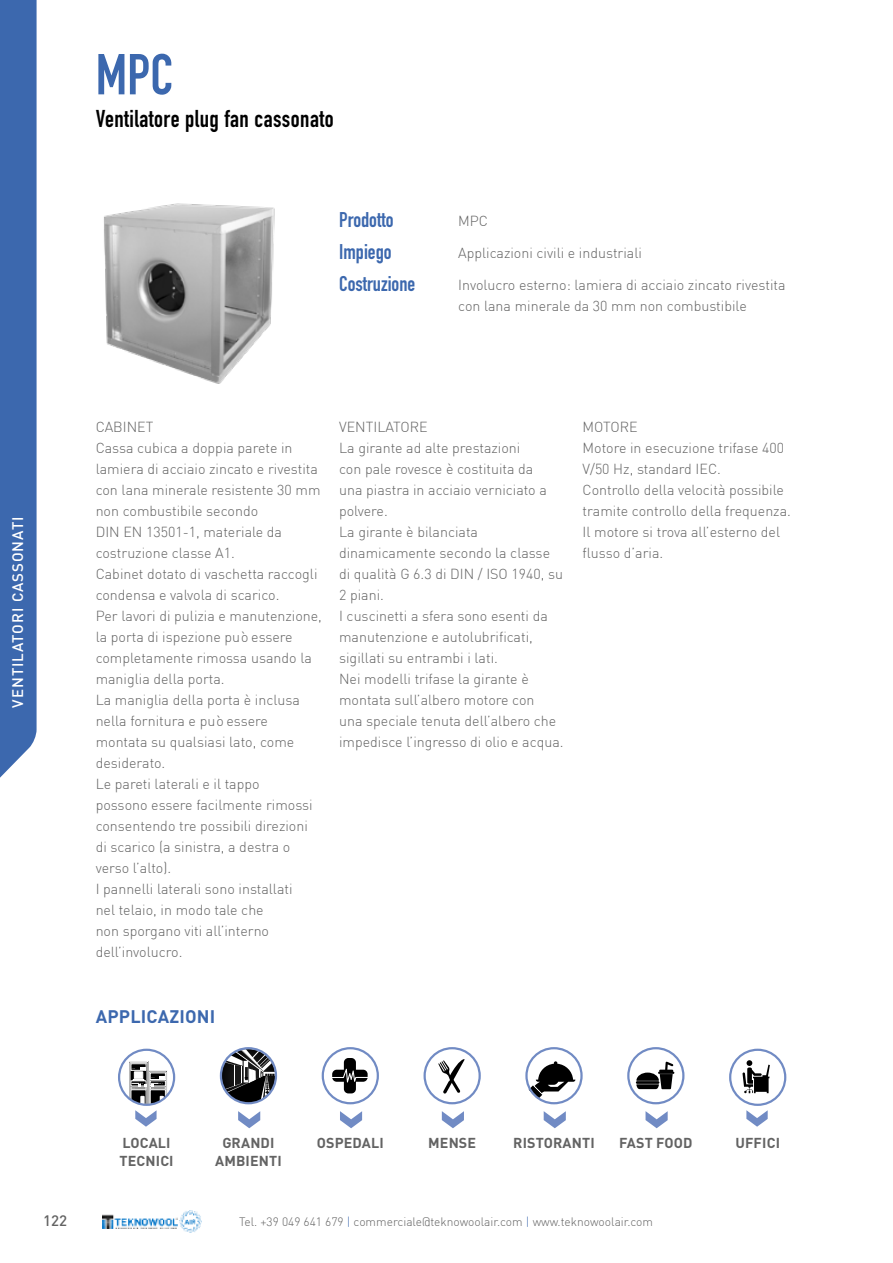
<style>
.page{position:relative;width:893px;height:1263px;background:#fff}
.page>*{position:absolute;margin:0;border:0;box-sizing:border-box;transform-origin:0 0}
.t1{font:700 56.7px "DIN Condensed";color:#3c68ae}
.t2{font:700 24px "DIN Condensed";letter-spacing:.02em;color:#000}
.t3{font:700 21px "DIN Condensed";color:#3c68ae}
.t4{font:700 18px "DIN Pro";letter-spacing:.01em;color:#3c68ae}
.t5{font:500 15px "DIN";letter-spacing:.065em;color:#fff}
.t6{font:500 15px "DIN Pro";color:#636363}
.t7{font:300 14.25px/21px "DIN";color:#636363}
.t8{font:700 14.25px/18px "DIN Pro";letter-spacing:.01em;color:#636363}
.t9{font:300 12px "DIN";color:#636363}
.s1{color:#3c68ae}
</style>
<div class="page">
<div style="left:0;top:0;width:37px;height:778px;background:#3c68ae"></div>
<svg style="left:103px;top:1211px;width:98px;height:22px"></svg>
<img style="left:103px;top:1230px;width:90px;height:3px">
<img style="left:104px;top:203px;width:171px;height:181px">
<div style="left:118px;top:1049px;width:57px;height:57px;border:2px solid #718bc4;border-radius:50%"></div>
<svg style="left:129px;top:1061px;width:39px;height:66px"></svg>
<svg style="left:221px;top:1049px;width:54px;height:54px"></svg>
<svg style="left:238px;top:1111px;width:22px;height:17px"></svg>
<div style="left:220px;top:1047px;width:57px;height:57px;border:2px solid #718bc4;border-radius:50%"></div>
<svg style="left:340px;top:1111px;width:22px;height:17px"></svg>
<div style="left:322px;top:1047px;width:57px;height:57px;border:2px solid #718bc4;border-radius:50%"></div>
<svg style="left:332px;top:1058px;width:36px;height:35px"></svg>
<svg style="left:442px;top:1111px;width:22px;height:17px"></svg>
<div style="left:423px;top:1047px;width:58px;height:57px;border:2px solid #718bc4;border-radius:50%"></div>
<svg style="left:438px;top:1059px;width:27px;height:35px"></svg>
<svg style="left:544px;top:1111px;width:22px;height:17px"></svg>
<svg style="left:529px;top:1061px;width:46px;height:38px"></svg>
<div style="left:525px;top:1047px;width:58px;height:57px;border:2px solid #718bc4;border-radius:50%"></div>
<svg style="left:645px;top:1111px;width:23px;height:17px"></svg>
<div style="left:627px;top:1047px;width:57px;height:57px;border:2px solid #718bc4;border-radius:50%"></div>
<svg style="left:636px;top:1062px;width:38px;height:27px"></svg>
<hr style="left:636px;top:1081px;width:23px;height:3px;background:#000">
<svg style="left:746px;top:1110px;width:22px;height:17px"></svg>
<div style="left:729px;top:1049px;width:57px;height:57px;border:2px solid #718bc4;border-radius:50%"></div>
<svg style="left:742px;top:1060px;width:28px;height:33px"></svg>
<p class="t5" style="left:12px;top:707px;width:192px;rotate:-90deg">VENTILATORI CASSONATI</p>
<h1 class="t1" style="left:96px;top:54px;width:79px">MPC</h1>
<h2 class="t2" style="left:96px;top:110px;width:239px">Ventilatore plug fan cassonato</h2>
<h3 class="t3" style="left:339px;top:212px;width:56px">Prodotto</h3>
<p class="t7" style="left:458px;top:212px;width:31px">MPC</p>
<h3 class="t3" style="left:339px;top:244px;width:54px">Impiego</h3>
<p class="t7" style="left:458px;top:244px;width:185px">Applicazioni civili e industriali</p>
<h3 class="t3" style="left:339px;top:276px;width:78px">Costruzione</h3>
<p class="t7" style="left:458px;top:276px;width:329px">Involucro esterno: lamiera di acciaio zincato rivestita con lana minerale da 30 mm non combustibile</p>
<p class="t7" style="left:96px;top:418px;width:228px">CABINET<br>Cassa cubica a doppia parete in lamiera di acciaio zincato e rivestita con lana minerale resistente 30 mm non combustibile secondo<br>DIN EN 13501-1, materiale da costruzione classe A1.<br>Cabinet dotato di vaschetta raccogli condensa e valvola di scarico.<br>Per lavori di pulizia e manutenzione, la porta di ispezione può essere completamente rimossa usando la maniglia della porta.<br>La maniglia della porta è inclusa nella fornitura e può essere montata su qualsiasi lato, come desiderato.<br>Le pareti laterali e il tappo<br>possono essere facilmente rimossi consentendo tre possibili direzioni di scarico (a sinistra, a destra o verso l’alto).<br>I pannelli laterali sono installati<br>nel telaio, in modo tale che<br>non sporgano viti all’interno dell’involucro.</p>
<p class="t7" style="left:339px;top:418px;width:226px">VENTILATORE<br>La girante ad alte prestazioni<br>con pale rovesce è costituita da<br>una piastra in acciaio verniciato a polvere.<br>La girante è bilanciata dinamicamente secondo la classe di qualità G 6.3 di DIN / ISO 1940, su<br>2 piani.<br>I cuscinetti a sfera sono esenti da manutenzione e autolubrificati, sigillati su entrambi i lati.<br>Nei modelli trifase la girante è montata sull’albero motore con<br>una speciale tenuta dell’albero che impedisce l’ingresso di olio e acqua.</p>
<p class="t7" style="left:583px;top:418px;width:210px">MOTORE<br>Motore in esecuzione trifase 400<br>V/50 Hz, standard IEC.<br>Controllo della velocità possibile tramite controllo della frequenza.<br>Il motore si trova all’esterno del flusso d’aria.</p>
<p class="t4" style="left:96px;top:1004px;width:121px">APPLICAZIONI</p>
<p class="t6" style="left:43px;top:1210px;width:25px">122</p>
<p class="t8" style="left:120px;top:1133px;width:56px">LOCALI<br>TECNICI</p>
<p class="t8" style="left:215px;top:1133px;width:68px;text-align:center">GRANDI<br>AMBIENTI</p>
<p class="t8" style="left:317px;top:1133px;width:69px">OSPEDALI</p>
<p class="t8" style="left:428px;top:1133px;width:49px">MENSE</p>
<p class="t8" style="left:513px;top:1133px;width:83px">RISTORANTI</p>
<p class="t8" style="left:619px;top:1133px;width:75px">FAST FOOD</p>
<p class="t8" style="left:735px;top:1133px;width:46px">UFFICI</p>
<p class="t9" style="left:239px;top:1214px;width:416px">Tel. +39 049 641 679 <span class="s1">|</span> commerciale@teknowoolair.com <span class="s1">|</span> www.teknowoolair.com</p>
</div>
